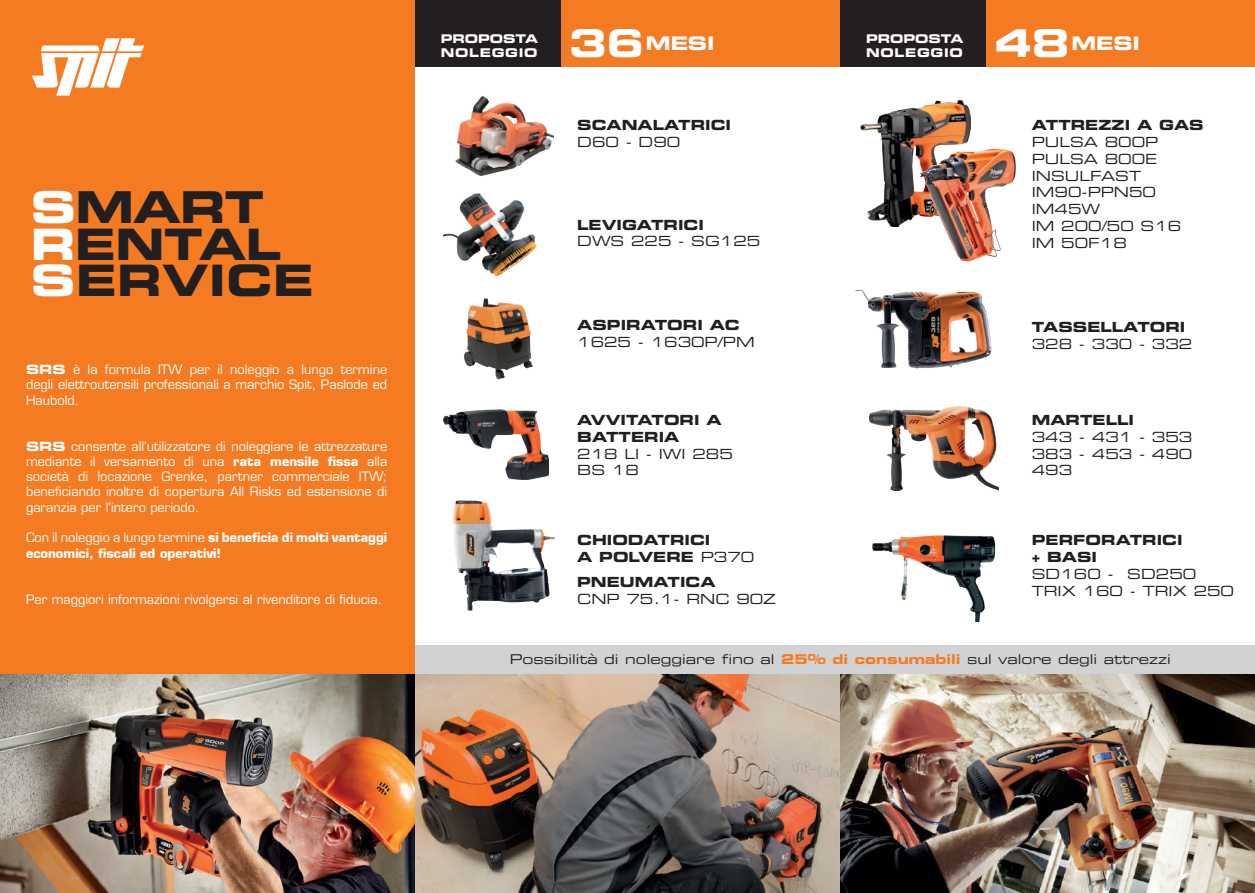
<style>
.page{position:relative;width:1255px;height:893px;background:#fff}
.page>*{position:absolute;margin:0;border:0;box-sizing:border-box;transform-origin:0 0}
.t1{font:43.95px "Eurostile LT Std Bold Ex 2";letter-spacing:-.02em;color:#231f20}
.t2{font:43.35px/36.5px "Eurostile LT Std Bold Ex 2";letter-spacing:.01em;color:#231f20}
.t3{font:18.6px "Eurostile LT Std Bold Ex 2";letter-spacing:-.01em;color:#fff}
.t4{font:13.95px/16.8px "Eurostile LT Std Ex 2";color:#231f20}
.t5{font:13.95px/16.8px "Eurostile LT Std Bold Ex 2";color:#231f20}
.t6{font:13.5px "Eurostile LT Std Ex 2";color:#231f20}
.t7{font:12.75px/15.3px "Eurostile LT Std";color:#fff;text-align:justify}
.t8{font:700 12.75px/15.3px "Eurostile LT Std";color:#fff}
.t9{font:12px/13.5px "Eurostile LT Std Bold Ex 2";letter-spacing:.025em;color:#fff}
.s1{color:#fff}
.s2{font-family:"Eurostile LT Std Bold Ex 2"}
.s3{font-weight:700}
.s4{font-weight:400}
.s5{font-size:38.25px}
.s6{font-family:"Eurostile LT Std Ex 2"}
.s7{font-family:"Eurostile LT Std Bold Ex 2";color:#f47b21}
</style>
<div class="page">
<div style="left:415px;top:645px;width:839px;height:30px;background:#d1d2d4"></div>
<div style="left:560px;top:0;width:280px;height:67px;background:#f47b21"></div>
<div style="left:985px;top:0;width:269px;height:67px;background:#f47b21"></div>
<div style="left:415px;top:0;width:145px;height:67px;background:#231f20"></div>
<div style="left:840px;top:0;width:145px;height:67px;background:#231f20"></div>
<img style="left:415px;top:675px;width:839px;height:218px">
<img style="left:455px;top:96px;width:98px;height:80px">
<img style="left:443px;top:193px;width:94px;height:84px">
<img style="left:443px;top:410px;width:106px;height:69px">
<img style="left:464px;top:298px;width:69px;height:82px">
<img style="left:860px;top:101px;width:110px;height:126px">
<img style="left:855px;top:290px;width:102px;height:79px">
<img style="left:869px;top:406px;width:129px;height:85px">
<img style="left:872px;top:535px;width:123px;height:87px">
<img style="left:908px;top:144px;width:108px;height:118px">
<img style="left:453px;top:500px;width:10px;height:18px">
<svg style="left:0;top:0;width:415px;height:893px;fill:#f47b21"></svg>
<svg style="left:32px;top:38px;width:112px;height:58px"></svg>
<h1 class="t1" style="left:31px;top:176px;width:235px"><span class="s1">S</span>MART</h1>
<h2 class="t2" style="left:31px;top:225px;width:284px"><span class="s1">R</span>ENTAL<br><span class="s1">S</span>ERVICE</h2>
<p class="t7" style="left:26px;top:362px;width:363px"><span class="s2">SRS</span> è la formula ITW per il noleggio a lungo termine degli elettroutensili professionali a marchio Spit, Paslode ed Haubold.</p>
<p class="t7" style="left:26px;top:438px;width:363px"><span class="s2">SRS</span> consente all’utilizzatore di noleggiare le attrezzature mediante il versamento di una <span class="s3">rata mensile fissa</span> alla società di locazione Grenke, partner commerciale ITW; beneficiando inoltre di copertura All Risks ed estensione di garanzia per l’intero periodo.</p>
<p class="t8" style="left:26px;top:530px;width:362px"><span class="s4">Con il noleggio a lungo termine</span> si beneficia di molti vantaggi economici, fiscali ed operativi!</p>
<p class="t7" style="left:26px;top:591px;width:357px">Per maggiori informazioni rivolgersi al rivenditore di fiducia.</p>
<h3 class="t3" style="left:569px;top:30px;width:147px"><span class="s5">36</span>MESI</h3>
<h3 class="t3" style="left:994px;top:30px;width:147px"><span class="s5">48</span>MESI</h3>
<p class="t9" style="left:441px;top:32px;width:99px">PROPOSTA<br>NOLEGGIO</p>
<p class="t9" style="left:866px;top:32px;width:99px">PROPOSTA<br>NOLEGGIO</p>
<p class="t5" style="left:577px;top:117px;width:155px">SCANALATRICI</p>
<p class="t4" style="left:577px;top:133px;width:105px">D60 - D90</p>
<p class="t5" style="left:577px;top:216px;width:128px">LEVIGATRICI</p>
<p class="t4" style="left:577px;top:233px;width:185px">DWS 225 - SG125</p>
<p class="t5" style="left:1031px;top:117px;width:173px">ATTREZZI A GAS</p>
<p class="t4" style="left:1031px;top:133px;width:151px">PULSA 800P<br>PULSA 800E<br>INSULFAST<br>IM90-PPN50<br>IM45W<br>IM 200/50 S16<br>IM 50F18</p>
<p class="t5" style="left:577px;top:316px;width:164px">ASPIRATORI AC</p>
<p class="t4" style="left:577px;top:333px;width:179px">1625 - 1630P/PM</p>
<p class="t5" style="left:1031px;top:318px;width:155px">TASSELLATORI</p>
<p class="t4" style="left:1031px;top:335px;width:162px">328 - 330 - 332</p>
<p class="t5" style="left:577px;top:411px;width:146px">AVVITATORI A<br>BATTERIA</p>
<p class="t4" style="left:577px;top:445px;width:157px">218 LI - IWI 285<br>BS 18</p>
<p class="t5" style="left:1031px;top:411px;width:104px">MARTELLI</p>
<p class="t4" style="left:1031px;top:428px;width:162px;text-align:justify">343 - 431 - 353<br>383 - 453 - 490<br>493</p>
<p class="t5" style="left:577px;top:532px;width:179px">CHIODATRICI<br>A POLVERE <span class="s6">P370</span></p>
<p class="t5" style="left:577px;top:573px;width:140px">PNEUMATICA</p>
<p class="t4" style="left:577px;top:590px;width:200px">CNP 75.1- RNC 90Z</p>
<p class="t5" style="left:1031px;top:532px;width:152px">PERFORATRICI + BASI</p>
<p class="t4" style="left:1031px;top:565px;width:204px">SD160 - SD250<br>TRIX 160 - TRIX 250</p>
<p class="t6" style="left:509px;top:650px;width:662px">Possibilità di noleggiare fino al <span class="s7">25% di consumabili</span> sul valore degli attrezzi</p>
</div>
